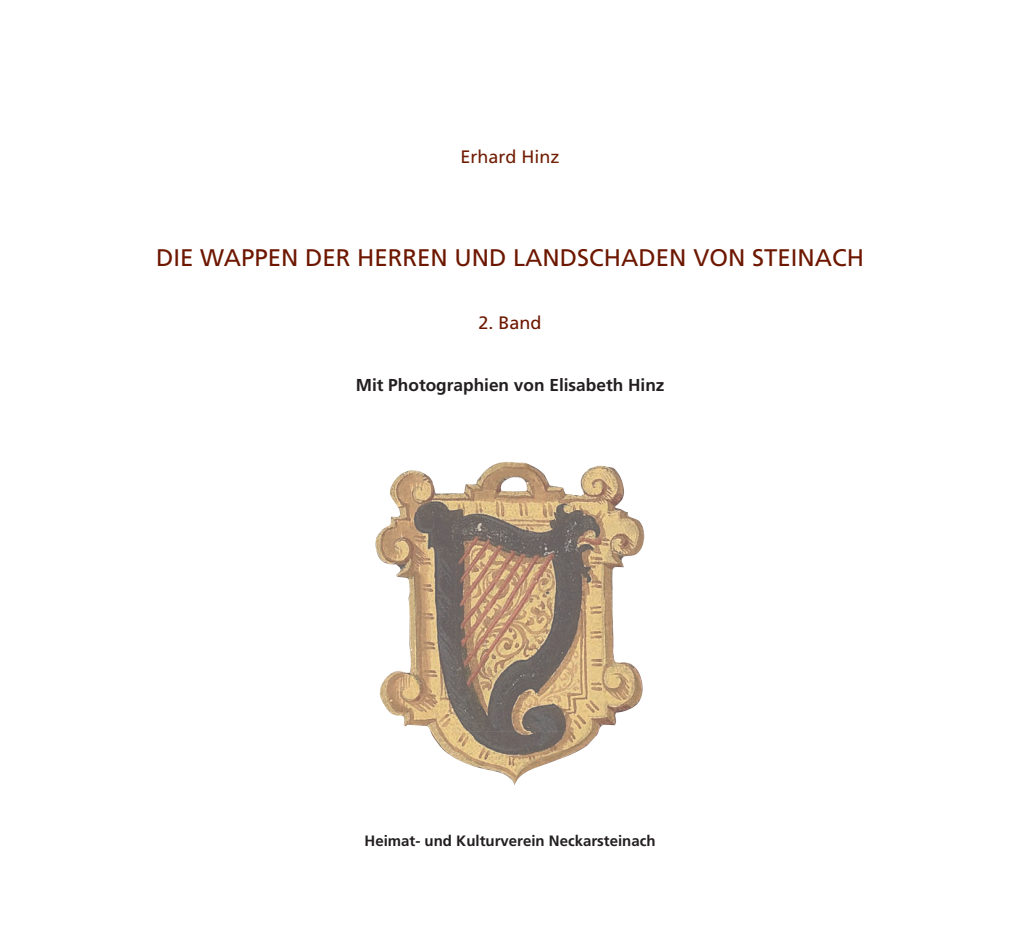
<style>
.page{position:relative;width:1033px;height:948px;background:#fff}
.page>*{position:absolute;margin:0;border:0;box-sizing:border-box;transform-origin:0 0}
.t1{font:24px "Frutiger";color:#6d1701}
.t2{font:18px "Frutiger";color:#711f04}
.t3{font:18px "Frutiger";color:#6d1701}
.t4{font:700 17.25px "Frutiger";color:#231f20}
.t5{font:700 15px "Frutiger";color:#231f20}
</style>
<div class="page">
<img style="left:375px;top:462px;width:227px;height:269px">
<img style="left:601px;top:465px;width:43px;height:260px">
<img style="left:430px;top:731px;width:168px;height:54px">
<p class="t2" style="left:460px;top:146px;width:101px">Erhard Hinz</p>
<p class="t1" style="left:156px;top:244px;width:709px">DIE WAPPEN DER HERREN UND LANDSCHADEN VON STEINACH</p>
<p class="t3" style="left:478px;top:312px;width:65px">2. Band</p>
<p class="t4" style="left:356px;top:374px;width:310px">Mit Photographien von Elisabeth Hinz</p>
<p class="t5" style="left:364px;top:832px;width:292px">Heimat- und Kulturverein Neckarsteinach</p>
</div>
